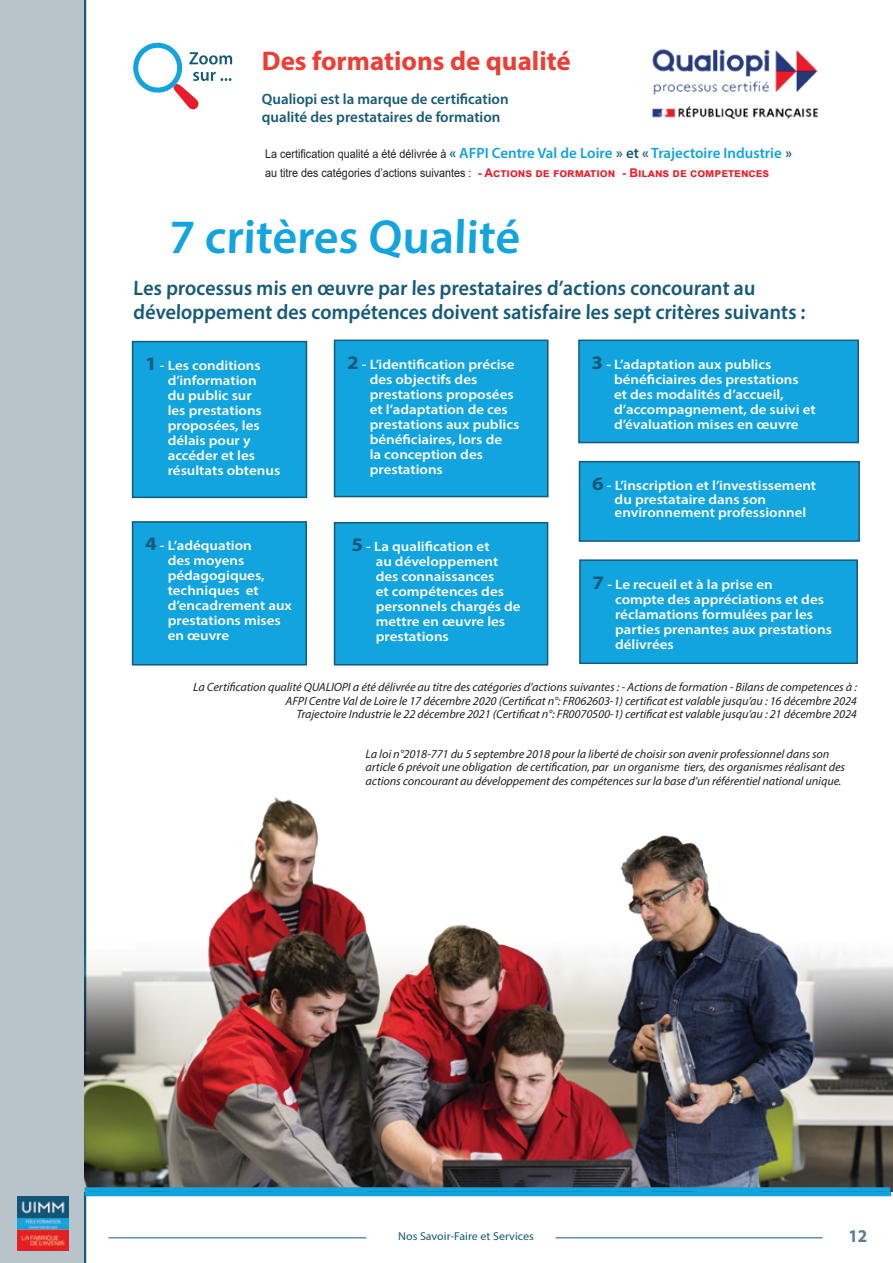
<style>
.page{position:relative;width:893px;height:1263px;background:#fff}
.page>*{position:absolute;margin:0;border:0;box-sizing:border-box;transform-origin:0 0}
.t1{font:600 48px "Myriad Pro";color:#11a4de}
.t2{font:700 27px "Myriad Pro";color:#ed3e35}
.t3{font:600 21px/24px "Myriad Pro";color:#165a79;scale:.96 1}
.t4{font:700 18px "Myriad Pro";color:#597b94;scale:.94 1}
.t5{font:600 15px "Myriad Pro";color:#11a4de}
.t6{font:600 15px/18px "Myriad Pro";color:#165a79}
.t7{font:600 13.65px/15px "Myriad Pro";color:#fff;scale:1.1 1}
.t8{font:italic 12px/13.5px "Myriad Pro";color:#231f20;text-align:right}
.t9{font:12px "Arial";color:#231f20;scale:.9 1}
.t10{font:11.4px "Myriad Pro";color:#165a79;scale:1.05 1}
.s1{font-family:"Arial";font-weight:400;font-size:12px;color:#231f20}
.s2{color:#165a79}
.s3{font-weight:700;color:#eb1c29}
.s4{font-weight:700;font-size:19.05px;color:#165a79}
</style>
<div class="page">
<hr style="left:892px;top:0;width:1px;height:1263px;background:#b9c4ca">
<div style="left:0;top:0;width:85px;height:1263px;background:#b9c4ca"></div>
<img style="left:18px;top:1196px;width:50px;height:54px">
<hr style="left:108px;top:1237px;width:258px;height:1px;background:#165a79">
<hr style="left:555px;top:1237px;width:268px;height:1px;background:#165a79">
<hr style="left:84px;top:0;width:2px;height:1263px;background:#165a79">
<div style="left:133px;top:522px;width:173px;height:143px;background:#11a4de"></div>
<div style="left:132px;top:521px;width:175px;height:144px;border:2px solid #165a79"></div>
<div style="left:335px;top:340px;width:213px;height:157px;background:#11a4de"></div>
<div style="left:334px;top:340px;width:215px;height:157px;border:2px solid #165a79"></div>
<div style="left:133px;top:342px;width:173px;height:155px;background:#11a4de"></div>
<div style="left:132px;top:341px;width:175px;height:157px;border:2px solid #165a79"></div>
<div style="left:579px;top:340px;width:279px;height:103px;background:#11a4de"></div>
<div style="left:578px;top:340px;width:281px;height:103px;border:2px solid #165a79"></div>
<div style="left:335px;top:523px;width:213px;height:142px;background:#11a4de"></div>
<div style="left:334px;top:522px;width:214px;height:143px;border:2px solid #165a79"></div>
<div style="left:579px;top:462px;width:280px;height:79px;background:#11a4de"></div>
<div style="left:579px;top:461px;width:281px;height:81px;border:2px solid #165a79"></div>
<div style="left:580px;top:560px;width:277px;height:103px;background:#11a4de"></div>
<div style="left:579px;top:559px;width:279px;height:105px;border:2px solid #165a79"></div>
<img style="left:85px;top:791px;width:808px;height:401px">
<hr style="left:85px;top:1192px;width:806px;height:4px;background:#11a4de">
<svg style="left:133px;top:42px;width:99px;height:67px"></svg>
<div style="left:85px;top:1187px;width:805px;height:5px;background:#11a4de"></div>
<img style="left:652px;top:49px;width:167px;height:70px">
<h2 class="t2" style="left:262px;top:43px;width:310px">Des formations de qualité</h2>
<p class="t6" style="left:262px;top:90px;width:248px">Qualiopi est la marque de certification qualité des prestataires de formation</p>
<p class="t5" style="left:265px;top:143px;width:529px"><span class="s1">La certification qualité a été délivrée à</span> <span class="s2">«</span> AFPI Centre Val de Loire <span class="s2">» et «</span> Trajectoire Industrie <span class="s2">»</span></p>
<p class="t9" style="left:265px;top:165px;width:562px">au titre des catégories d’actions suivantes : <span class="s3">- Actions de formation - Bilans de competences</span></p>
<h1 class="t1" style="left:169px;top:206px;width:354px">7 critères Qualité</h1>
<h3 class="t3" style="left:133px;top:275px;width:702px">Les processus mis en œuvre par les prestataires d’actions concourant au développement des compétences doivent satisfaire les sept critères suivants :</h3>
<p class="t7" style="left:168px;top:358px;width:104px;text-indent:-22px"><span class="s4">1</span> - Les conditions d’information<br>du public sur<br>les prestations proposées, les délais pour y accéder et les résultats obtenus</p>
<p class="t7" style="left:614px;top:356px;width:185px;text-indent:-22px"><span class="s4">3</span> - L’adaptation aux publics bénéficiaires des prestations<br>et des modalités d’accueil, d’accompagnement, de suivi et d’évaluation mises en œuvre</p>
<p class="t7" style="left:370px;top:356px;width:138px;text-indent:-22px"><span class="s4">2</span> - L’identification précise des objectifs des prestations proposées et l’adaptation de ces prestations aux publics bénéficiaires, lors de<br>la conception des prestations</p>
<p class="t7" style="left:615px;top:478px;width:185px;line-height:13.5px;text-indent:-22px"><span class="s4">6</span> - L’inscription et l’investissement du prestataire dans son environnement professionnel</p>
<p class="t7" style="left:168px;top:538px;width:114px;text-indent:-22px"><span class="s4">4</span> - L’adéquation<br>des moyens pédagogiques, techniques et d’encadrement aux prestations mises en œuvre</p>
<p class="t7" style="left:376px;top:539px;width:133px;text-indent:-24px"><span class="s4">5</span> - La qualification et<br>au développement des connaissances<br>et compétences des personnels chargés de mettre en œuvre les prestations</p>
<p class="t7" style="left:615px;top:576px;width:199px;text-indent:-22px"><span class="s4">7</span> - Le recueil et à la prise en<br>compte des appréciations et des réclamations formulées par les parties prenantes aux prestations délivrées</p>
<p class="t8" style="left:193px;top:680px;width:666px">La Certification qualité QUALIOPI a été délivrée au titre des catégories d’actions suivantes : - Actions de formation - Bilans de competences à :<br>AFPI Centre Val de Loire le 17 décembre 2020 (Certificat n°: FR062603-1) certificat est valable jusqu’au : 16 décembre 2024<br>Trajectoire Industrie le 22 décembre 2021 (Certificat n°: FR0070500-1) certificat est valable jusqu’au : 21 décembre 2024</p>
<p class="t8" style="left:366px;top:747px;width:481px;text-align:left">La loi n°2018-771 du 5 septembre 2018 pour la liberté de choisir son avenir professionnel dans son article 6 prévoit une obligation de certification, par un organisme tiers, des organismes réalisant des actions concourant au développement des compétences sur la base d’un référentiel national unique.</p>
<p class="t10" style="left:398px;top:1229px;width:131px">Nos Savoir-Faire et Services</p>
<h3 class="t4" style="left:848px;top:1224px;width:21px">12</h3>
</div>
